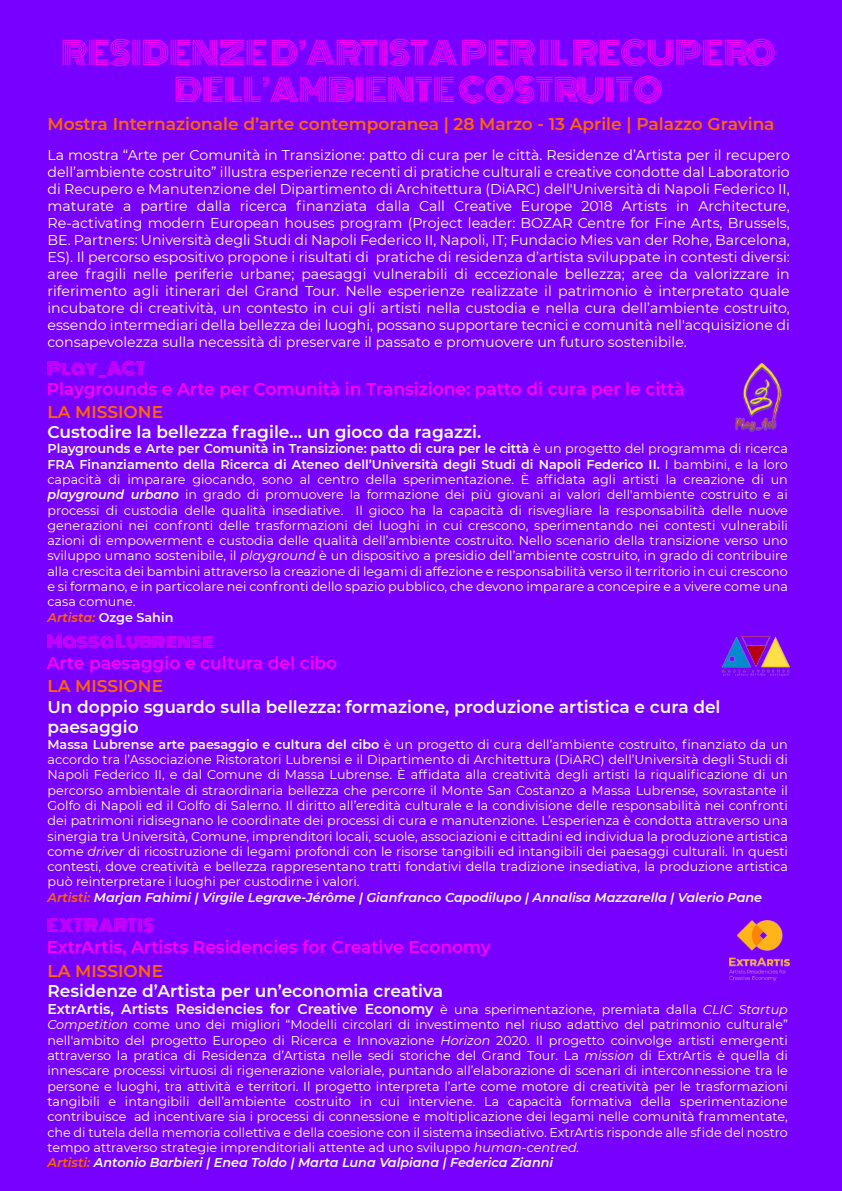
<style>
.page{position:relative;width:842px;height:1191px;background:#7800ff}
.page>*{position:absolute;margin:0;border:0;box-sizing:border-box;transform-origin:0 0}
.t1{font:31.2px/37.4px "Monoton";color:#f0f;text-align:center}
.t2{font:600 17px/20.4px "Montserrat";color:#fff}
.t3{font:600 17px "Montserrat";color:#f0f}
.t4{font:600 17px "Montserrat";color:#f60}
.t5{font:17px "Monoton";color:#f0f}
.t6{font:14.2px/17px "Montserrat";color:#fff;text-align:justify}
.t7{font:600 14.2px "Montserrat";color:#fff}
.t8{font:12.8px/15.3px "Montserrat";color:#fff}
.s1{font-weight:600}
.s2{font-weight:600;font-style:italic}
.s3{font-style:italic}
.s4{font-weight:600;font-style:italic;color:#f60}
.s5{font-weight:400;font-size:12.8px}
.s6{font-weight:400;font-style:italic;font-size:12.8px}
</style>
<div class="page">
<img style="left:730px;top:920px;width:60px;height:60px">
<img style="left:736px;top:363px;width:45px;height:68px">
<img style="left:722px;top:636px;width:68px;height:39px">
<h1 class="t1" style="left:62px;top:34px;width:716px">RESIDENZE D’ARTISTA PER IL RECUPERO<br>DELL’AMBIENTE COSTRUITO</h1>
<h2 class="t4" style="left:47px;top:112px;width:729px">Mostra Internazionale d’arte contemporanea | 28 Marzo - 13 Aprile | Palazzo Gravina</h2>
<p class="t6" style="left:47px;top:145px;width:744px">La mostra “Arte per Comunità in Transizione: patto di cura per le città. Residenze d’Artista per il recupero dell’ambiente costruito” illustra esperienze recenti di pratiche culturali e creative condotte dal Laboratorio di Recupero e Manutenzione del Dipartimento di Architettura (DiARC) dell'Università di Napoli Federico II, maturate a partire dalla ricerca finanziata dalla Call Creative Europe 2018 Artists in Architecture, Re-activating modern European houses program (Project leader: BOZAR Centre for Fine Arts, Brussels, BE. Partners: Università degli Studi di Napoli Federico II, Napoli, IT; Fundacio Mies van der Rohe, Barcelona, ES). Il percorso espositivo propone i risultati di pratiche di residenza d’artista sviluppate in contesti diversi: aree fragili nelle periferie urbane; paesaggi vulnerabili di eccezionale bellezza; aree da valorizzare in riferimento agli itinerari del Grand Tour. Nelle esperienze realizzate il patrimonio è interpretato quale incubatore di creatività, un contesto in cui gli artisti nella custodia e nella cura dell’ambiente costruito, essendo intermediari della bellezza dei luoghi, possano supportare tecnici e comunità nell'acquisizione di consapevolezza sulla necessità di preservare il passato e promuovere un futuro sostenibile.</p>
<h2 class="t5" style="left:47px;top:355px;width:101px">Play_ACT</h2>
<h2 class="t3" style="left:47px;top:377px;width:639px">Playgrounds e Arte per Comunità in Transizione: patto di cura per le città</h2>
<h2 class="t4" style="left:47px;top:399px;width:117px">LA MISSIONE</h2>
<h2 class="t2" style="left:47px;top:421px;width:435px">Custodire la bellezza fragile… un gioco da ragazzi.</h2>
<p class="t8" style="left:47px;top:440px;width:742px"><span class="s1">Playgrounds e Arte per Comunità in Transizione: patto di cura per le città</span> è un progetto del programma di ricerca <span class="s1">FRA Finanziamento della Ricerca di Ateneo dell’Università degli Studi di Napoli Federico II.</span> I bambini, e la loro capacità di imparare giocando, sono al centro della sperimentazione. È affidata agli artisti la creazione di un <span class="s2">playground urbano</span> in grado di promuovere la formazione dei più giovani ai valori dell'ambiente costruito e ai processi di custodia delle qualità insediative. Il gioco ha la capacità di risvegliare la responsabilità delle nuove generazioni nei confronti delle trasformazioni dei luoghi in cui crescono, sperimentando nei contesti vulnerabili azioni di empowerment e custodia delle qualità dell’ambiente costruito. Nello scenario della transizione verso uno sviluppo umano sostenibile, il <span class="s3">playground</span> è un dispositivo a presidio dell’ambiente costruito, in grado di contribuire alla crescita dei bambini attraverso la creazione di legami di affezione e responsabilità verso il territorio in cui crescono e si formano, e in particolare nei confronti dello spazio pubblico, che devono imparare a concepire e a vivere come una casa comune.<br><span class="s4">Artista:</span> <span class="s1">Ozge Sahin</span></p>
<h2 class="t5" style="left:47px;top:628px;width:168px">Massa Lubrense</h2>
<h2 class="t3" style="left:47px;top:650px;width:292px">Arte paesaggio e cultura del cibo</h2>
<h2 class="t4" style="left:47px;top:674px;width:117px">LA MISSIONE</h2>
<h2 class="t2" style="left:47px;top:696px;width:675px">Un doppio sguardo sulla bellezza: formazione, produzione artistica e cura del paesaggio</h2>
<p class="t8" style="left:47px;top:736px;width:742px"><span class="s1">Massa Lubrense arte paesaggio e cultura del cibo</span> è un progetto di cura dell’ambiente costruito, finanziato da un accordo tra l’Associazione Ristoratori Lubrensi e il Dipartimento di Architettura (DiARC) dell’Università degli Studi di Napoli Federico II, e dal Comune di Massa Lubrense. È affidata alla creatività degli artisti la riqualificazione di un percorso ambientale di straordinaria bellezza che percorre il Monte San Costanzo a Massa Lubrense, sovrastante il Golfo di Napoli ed il Golfo di Salerno. Il diritto all’eredità culturale e la condivisione delle responsabilità nei confronti dei patrimoni ridisegnano le coordinate dei processi di cura e manutenzione. L’esperienza è condotta attraverso una sinergia tra Università, Comune, imprenditori locali, scuole, associazioni e cittadini ed individua la produzione artistica come <span class="s3">driver</span> di ricostruzione di legami profondi con le risorse tangibili ed intangibili dei paesaggi culturali. In questi contesti, dove creatività e bellezza rappresentano tratti fondativi della tradizione insediativa, la produzione artistica può reinterpretare i luoghi per custodirne i valori.<br><span class="s4">Artisti:</span> <span class="s2">Marjan Fahimi | Virgile Legrave-Jérôme | Gianfranco Capodilupo | Annalisa Mazzarella | Valerio Pane</span></p>
<h2 class="t5" style="left:47px;top:912px;width:109px">EXTRARTIS</h2>
<h2 class="t3" style="left:47px;top:934px;width:445px">ExtrArtis, Artists Residencies for Creative Economy</h2>
<h2 class="t4" style="left:47px;top:958px;width:117px">LA MISSIONE</h2>
<h2 class="t2" style="left:47px;top:980px;width:397px">Residenze d’Artista per un’economia creativa</h2>
<p class="t7" style="left:47px;top:999px;width:742px">ExtrArtis, Artists Residencies for Creative Economy <span class="s5">è una sperimentazione, premiata dalla</span> <span class="s6">CLIC Startup</span></p>
<p class="t8" style="left:47px;top:1016px;width:742px"><span class="s3">Competition</span> come uno dei migliori “Modelli circolari di investimento nel riuso adattivo del patrimonio culturale” nell'ambito del progetto Europeo di Ricerca e Innovazione <span class="s3">Horizon</span> 2020. Il progetto coinvolge artisti emergenti attraverso la pratica di Residenza d’Artista nelle sedi storiche del Grand Tour. La <span class="s3">mission</span> di ExtrArtis è quella di innescare processi virtuosi di rigenerazione valoriale, puntando all’elaborazione di scenari di interconnessione tra le persone e luoghi, tra attività e territori. Il progetto interpreta l’arte come motore di creatività per le trasformazioni tangibili e intangibili dell’ambiente costruito in cui interviene. La capacità formativa della sperimentazione contribuisce ad incentivare sia i processi di connessione e moltiplicazione dei legami nelle comunità frammentate, che di tutela della memoria collettiva e della coesione con il sistema insediativo. ExtrArtis risponde alle sfide del nostro tempo attraverso strategie imprenditoriali attente ad uno sviluppo <span class="s3">human-centred.<br></span><span class="s4">Artisti:</span> <span class="s2">Antonio Barbieri | Enea Toldo | Marta Luna Valpiana | Federica Zianni</span></p>
</div>
